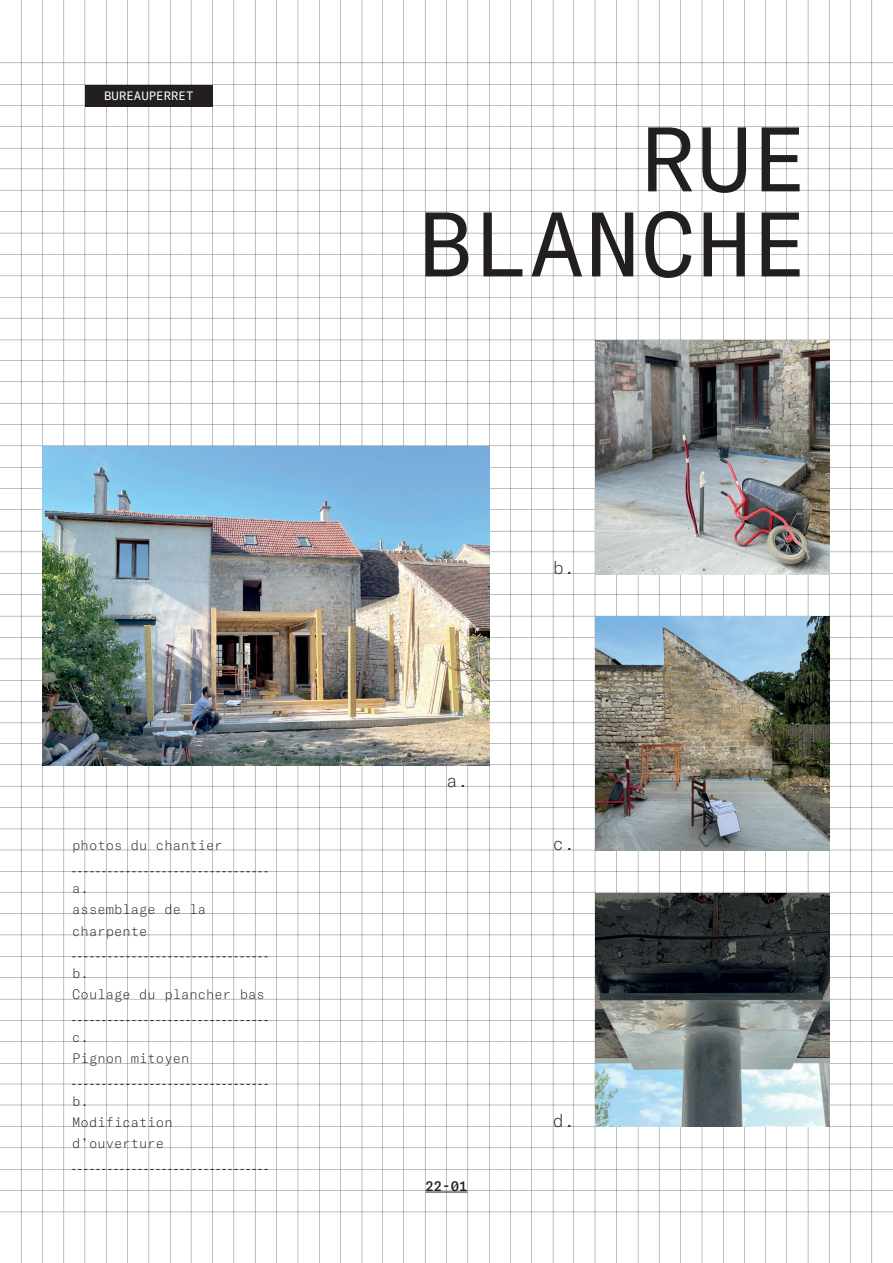
<style>
.page{position:relative;width:893px;height:1263px;background:#fff}
.page>*{position:absolute;margin:0;border:0;box-sizing:border-box;transform-origin:0 0}
.t1{font:90px/85.1px "GT America Mono";color:#231f20;text-align:right}
.t2{font:100 18px "GT America Mono";color:#231f20}
.t3{font:100 13.5px/21.3px "GT America Mono";color:#231f20}
.t4{font:500 13.5px "GT America Mono";color:#231f20}
.t5{font:12px "GT America Mono";color:#fff}
</style>
<div class="page">
<img style="left:0;top:0;width:893px;height:1263px">
<img style="left:595px;top:893px;width:234px;height:234px">
<img style="left:43px;top:446px;width:446px;height:319px">
<div style="left:85px;top:85px;width:128px;height:21px;background:#231f20"></div>
<svg style="left:72px;top:871px;width:196px;height:1px"></svg>
<svg style="left:72px;top:956px;width:196px;height:1px"></svg>
<svg style="left:72px;top:1020px;width:196px;height:1px"></svg>
<svg style="left:72px;top:1084px;width:196px;height:1px"></svg>
<svg style="left:72px;top:1169px;width:196px;height:1px"></svg>
<hr style="left:426px;top:1192px;width:41px;height:1px;background:#231f20">
<img style="left:595px;top:340px;width:234px;height:234px">
<img style="left:595px;top:617px;width:234px;height:233px">
<p class="t5" style="left:104px;top:89px;width:91px">BUREAUPERRET</p>
<p class="t3" style="left:72px;top:835px;width:152px">photos du chantier</p>
<p class="t3" style="left:72px;top:878px;width:135px">a.<br>assemblage de la charpente</p>
<p class="t3" style="left:72px;top:963px;width:194px">b.<br>Coulage du plancher bas</p>
<p class="t3" style="left:72px;top:1026px;width:119px">c.<br>Pignon mitoyen</p>
<p class="t3" style="left:72px;top:1090px;width:102px">b.<br>Modification d’ouverture</p>
<h1 class="t1" style="left:417px;top:118px;width:392px">RUE<br>BLANCHE</h1>
<h2 class="t2" style="left:446px;top:770px;width:24px">a.</h2>
<h2 class="t2" style="left:553px;top:558px;width:24px">b.</h2>
<h2 class="t2" style="left:553px;top:834px;width:24px">c.</h2>
<p class="t4" style="left:426px;top:1178px;width:43px">22-01</p>
<h2 class="t2" style="left:553px;top:1110px;width:24px">d.</h2>
</div>
